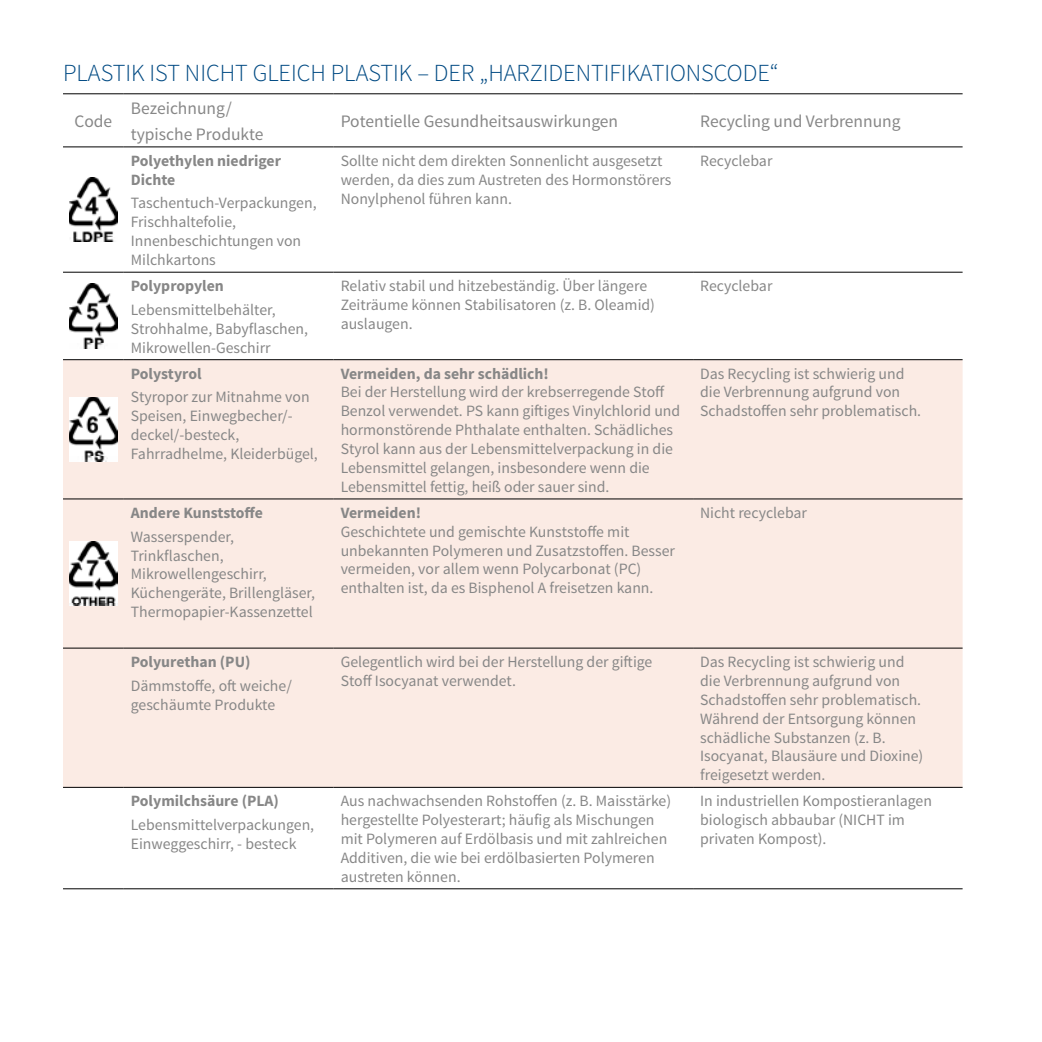
<style>
.page{position:relative;width:1042px;height:1042px;background:#fff}
.page>*{position:absolute;margin:0;border:0;box-sizing:border-box;transform-origin:0 0}
.t1{font:300 24.5px "Source Sans Pro";color:#004a83}
.t2{font:17.5px/25.9px "Source Sans Pro";color:#878787}
.t3{font:15.75px/18.9px "Source Sans Pro";color:#878787}
.t4{font:700 15.75px/18.9px "Source Sans Pro";color:#878787}
</style>
<div class="page">
<div style="left:63px;top:360px;width:899px;height:427px;background:#fbebe4"></div>
<hr style="left:63px;top:93px;width:61px;height:1px;background:#000">
<hr style="left:124px;top:93px;width:210px;height:1px;background:#000">
<hr style="left:334px;top:93px;width:359px;height:1px;background:#000">
<hr style="left:693px;top:93px;width:269px;height:1px;background:#000">
<hr style="left:63px;top:146px;width:61px;height:1px;background:#000">
<hr style="left:124px;top:146px;width:210px;height:1px;background:#000">
<hr style="left:334px;top:146px;width:359px;height:1px;background:#000">
<hr style="left:693px;top:146px;width:269px;height:1px;background:#000">
<hr style="left:63px;top:272px;width:61px;height:1px;background:#000">
<hr style="left:124px;top:272px;width:210px;height:1px;background:#000">
<hr style="left:334px;top:272px;width:359px;height:1px;background:#000">
<hr style="left:693px;top:272px;width:269px;height:1px;background:#000">
<hr style="left:63px;top:359px;width:61px;height:1px;background:#000">
<hr style="left:124px;top:359px;width:210px;height:1px;background:#000">
<hr style="left:334px;top:359px;width:359px;height:1px;background:#000">
<hr style="left:693px;top:359px;width:269px;height:1px;background:#000">
<hr style="left:63px;top:498px;width:61px;height:1px;background:#000">
<hr style="left:124px;top:498px;width:210px;height:1px;background:#000">
<hr style="left:334px;top:498px;width:359px;height:1px;background:#000">
<hr style="left:693px;top:498px;width:269px;height:1px;background:#000">
<hr style="left:63px;top:648px;width:61px;height:1px;background:#000">
<hr style="left:124px;top:648px;width:210px;height:1px;background:#000">
<hr style="left:334px;top:648px;width:359px;height:1px;background:#000">
<hr style="left:693px;top:648px;width:269px;height:1px;background:#000">
<hr style="left:63px;top:787px;width:61px;height:1px;background:#000">
<hr style="left:124px;top:787px;width:210px;height:1px;background:#000">
<hr style="left:334px;top:787px;width:359px;height:1px;background:#000">
<hr style="left:693px;top:787px;width:269px;height:1px;background:#000">
<hr style="left:63px;top:888px;width:61px;height:1px;background:#000">
<hr style="left:124px;top:888px;width:210px;height:1px;background:#000">
<hr style="left:334px;top:888px;width:359px;height:1px;background:#000">
<hr style="left:693px;top:888px;width:269px;height:1px;background:#000">
<img style="left:69px;top:177px;width:49px;height:65px">
<img style="left:69px;top:284px;width:49px;height:64px">
<img style="left:69px;top:397px;width:49px;height:64px">
<img style="left:69px;top:541px;width:49px;height:65px">
<h1 class="t1" style="left:63px;top:58px;width:717px">PLASTIK IST NICHT GLEICH PLASTIK – DER „HARZIDENTIFIKATIONSCODE“</h1>
<p class="t2" style="left:74px;top:108px;width:39px">Code</p>
<p class="t2" style="left:131px;top:95px;width:134px">Bezeichnung/ typische Produkte</p>
<p class="t2" style="left:341px;top:108px;width:279px">Potentielle Gesundheitsauswirkungen</p>
<p class="t2" style="left:700px;top:108px;width:202px">Recycling und Verbrennung</p>
<p class="t4" style="left:131px;top:151px;width:152px">Polyethylen niedriger<br>Dichte</p>
<p class="t3" style="left:131px;top:194px;width:187px">Taschentuch-Verpackungen,<br>Frischhaltefolie,<br>Innenbeschichtungen von<br>Milchkartons</p>
<p class="t4" style="left:131px;top:276px;width:95px">Polypropylen</p>
<p class="t3" style="left:131px;top:300px;width:179px">Lebensmittelbehälter,<br>Strohhalme, Babyflaschen,<br>Mikrowellen-Geschirr</p>
<p class="t4" style="left:131px;top:364px;width:72px">Polystyrol</p>
<p class="t3" style="left:131px;top:388px;width:189px">Styropor zur Mitnahme von<br>Speisen, Einwegbecher/- deckel/-besteck,<br>Fahrradhelme, Kleiderbügel,</p>
<p class="t4" style="left:131px;top:503px;width:134px">Andere Kunststoffe</p>
<p class="t3" style="left:131px;top:527px;width:186px">Wasserspender,<br>Trinkflaschen,<br>Mikrowellengeschirr,<br>Küchengeräte, Brillengläser,<br>Thermopapier-Kassenzettel</p>
<p class="t4" style="left:131px;top:652px;width:121px">Polyurethan (PU)</p>
<p class="t3" style="left:131px;top:676px;width:162px">Dämmstoffe, oft weiche/ geschäumte Produkte</p>
<p class="t4" style="left:131px;top:791px;width:150px">Polymilchsäure (PLA)</p>
<p class="t3" style="left:131px;top:815px;width:185px">Lebensmittelverpackungen,<br>Einweggeschirr, - besteck</p>
<p class="t3" style="left:341px;top:151px;width:332px">Sollte nicht dem direkten Sonnenlicht ausgesetzt werden, da dies zum Austreten des Hormonstörers<br>Nonylphenol führen kann.</p>
<p class="t3" style="left:700px;top:151px;width:74px">Recyclebar</p>
<p class="t3" style="left:341px;top:277px;width:316px">Relativ stabil und hitzebeständig. Über längere<br>Zeiträume können Stabilisatoren (z. B. Oleamid) auslaugen.</p>
<p class="t3" style="left:700px;top:277px;width:74px">Recyclebar</p>
<p class="t4" style="left:341px;top:364px;width:210px">Vermeiden, da sehr schädlich!</p>
<p class="t3" style="left:341px;top:383px;width:341px">Bei der Herstellung wird der krebserregende Stoff Benzol verwendet. PS kann giftiges Vinylchlorid und hormonstörende Phthalate enthalten. Schädliches Styrol kann aus der Lebensmittelverpackung in die Lebensmittel gelangen, insbesondere wenn die Lebensmittel fettig, heiß oder sauer sind.</p>
<p class="t4" style="left:341px;top:503px;width:82px">Vermeiden!</p>
<p class="t3" style="left:341px;top:522px;width:336px">Geschichtete und gemischte Kunststoffe mit unbekannten Polymeren und Zusatzstoffen. Besser vermeiden, vor allem wenn Polycarbonat (PC) enthalten ist, da es Bisphenol A freisetzen kann.</p>
<p class="t3" style="left:700px;top:364px;width:223px">Das Recycling ist schwierig und die Verbrennung aufgrund von<br>Schadstoffen sehr problematisch.</p>
<p class="t3" style="left:700px;top:503px;width:108px">Nicht recyclebar</p>
<p class="t3" style="left:341px;top:652px;width:313px">Gelegentlich wird bei der Herstellung der giftige<br>Stoff Isocyanat verwendet.</p>
<p class="t3" style="left:700px;top:652px;width:225px">Das Recycling ist schwierig und die Verbrennung aufgrund von<br>Schadstoffen sehr problematisch.<br>Während der Entsorgung können schädliche Substanzen (z. B.<br>Isocyanat, Blausäure und Dioxine) freigesetzt werden.</p>
<p class="t3" style="left:341px;top:792px;width:332px">Aus nachwachsenden Rohstoffen (z. B. Maisstärke) hergestellte Polyesterart; häufig als Mischungen mit Polymeren auf Erdölbasis und mit zahlreichen Additiven, die wie bei erdölbasierten Polymeren austreten können.</p>
<p class="t3" style="left:700px;top:792px;width:233px">In industriellen Kompostieranlagen biologisch abbaubar (NICHT im privaten Kompost).</p>
</div>
